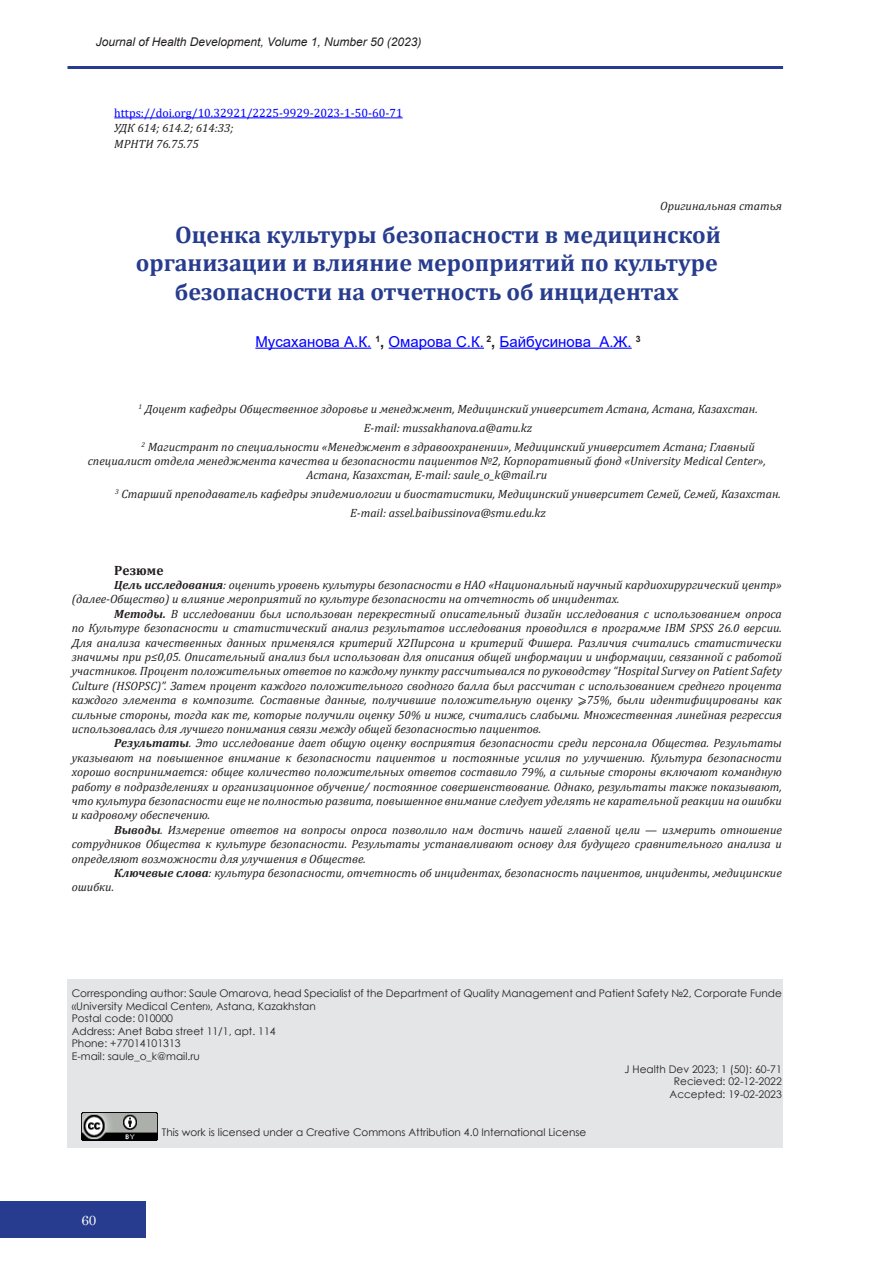
<style>
.page{position:relative;width:893px;height:1263px;background:#fff}
.page>*{position:absolute;margin:0;border:0;box-sizing:border-box;transform-origin:0 0}
.Название_статьи{font:700 24px "Cambria";color:#273c8e}
.ФИО_авторов{font:15px "Arial";color:#00f}
.Резюме{font:700 13.5px "Cambria";color:#231f20}
.t1{font:13.5px "Century";color:#fff}
.некоторый_текст{font:italic 12px/14.4px "Cambria";color:#231f20;text-align:justify}
.Должность{font:italic 12px "Cambria";color:#231f20}
.некоторый_текст-2{font:12px "Cambria";color:#00f}
.t2{font:italic 12px "Arial";color:#231f20}
.для_корреспонденции{font:10.5px/12.6px "Century Gothic";color:#231f20}
.s1{font-weight:700;color:#231f20}
.s2{font-weight:700}
.s3{font-family:"Cambria Math";font-style:normal}
</style>
<div class="page">
<div style="left:0;top:1202px;width:146px;height:36px;background:#273c8e"></div>
<hr style="left:68px;top:66px;width:715px;height:3px;background:#273c8e">
<div style="left:68px;top:979px;width:715px;height:168px;background:#e4e5e7"></div>
<hr style="left:114px;top:118px;width:289px;height:1px;background:#00f">
<hr style="left:255px;top:348px;width:116px;height:1px;background:#00f">
<hr style="left:389px;top:348px;width:95px;height:1px;background:#00f">
<hr style="left:500px;top:348px;width:132px;height:1px;background:#00f">
<img style="left:81px;top:1112px;width:76px;height:29px">
<p class="t2" style="left:96px;top:34px;width:327px">Journal of Health Development, Volume 1, Number 50 (2023)</p>
<p class="некоторый_текст-2" style="left:114px;top:106px;width:290px">https://doi.org/10.32921/2225-9929-2023-1-50-60-71</p>
<p class="некоторый_текст" style="left:114px;top:120px;width:121px">УДК 614; 614.2; 614:33;</p>
<p class="некоторый_текст" style="left:114px;top:136px;width:86px">МРНТИ 76.75.75</p>
<p class="некоторый_текст" style="left:660px;top:198px;width:123px">Оригинальная статья</p>
<p class="Название_статьи" style="left:175px;top:218px;width:547px">Оценка культуры безопасности в медицинской</p>
<p class="Название_статьи" style="left:136px;top:246px;width:583px">организации и влияние мероприятий по культуре</p>
<p class="Название_статьи" style="left:175px;top:275px;width:506px">безопасности на отчетность об инцидентах</p>
<p class="ФИО_авторов" style="left:255px;top:331px;width:387px">Мусаханова А.К. <sup>1</sup><span class="s1">,</span> Омарова С.К. <sup>2</sup><span class="s1">,</span> Байбусинова А.Ж. <sup>3</sup></p>
<p class="Должность" style="left:138px;top:401px;width:621px"><sup>1</sup> Доцент кафедры Общественное здоровье и менеджмент, Медицинский университет Астана, Астана, Казахстан.</p>
<p class="Должность" style="left:364px;top:419px;width:170px">E-mail: mussakhanova.a@amu.kz</p>
<p class="Должность" style="left:141px;top:438px;width:615px"><sup>2</sup> Магистрант по специальности «Менеджмент в здравоохранении», Медицинский университет Астана; Главный</p>
<p class="Должность" style="left:88px;top:452px;width:680px">специалист отдела менеджмента качества и безопасности пациентов №2, Корпоративный фонд «University Medical Center»,</p>
<p class="Должность" style="left:306px;top:467px;width:242px">Астана, Казахстан, E-mail: saule_o_k@mail.ru</p>
<p class="Должность" style="left:115px;top:485px;width:667px"><sup>3</sup> Старший преподаватель кафедры эпидемиологии и биостатистики, Медицинский университет Семей, Семей, Казахстан.</p>
<p class="Должность" style="left:350px;top:504px;width:197px">E-mail: assel.baibussinova@smu.edu.kz</p>
<p class="Резюме" style="left:114px;top:560px;width:51px">Резюме</p>
<p class="некоторый_текст" style="left:72px;top:577px;width:712px;text-indent:43px"><span class="s2">Цель исследования</span>: оценить уровень культуры безопасности в НАО «Национальный научный кардиохирургический центр» (далее-Общество) и влияние мероприятий по культуре безопасности на отчетность об инцидентах.</p>
<p class="некоторый_текст" style="left:72px;top:606px;width:712px;text-indent:43px"><span class="s2">Методы.</span> В исследовании был использован перекрестный описательный дизайн исследования с использованием опроса по Культуре безопасности и статистический анализ результатов исследования проводился в программе IBM SPSS 26.0 версии.<br>Для анализа качественных данных применялся критерий Х2Пирсона и критерий Фишера. Различия считались статистически значимы при р≤0,05. Описательный анализ был использован для описания общей информации и информации, связанной с работой участников. Процент положительных ответов по каждому пункту рассчитывался по руководству “Hospital Survey on Patient Safety Culture (HSOPSC)”. Затем процент каждого положительного сводного балла был рассчитан с использованием среднего процента каждого элемента в композите. Составные данные, получившие положительную оценку <span class="s3">⩾</span>75%, были идентифицированы как сильные стороны, тогда как те, которые получили оценку 50% и ниже, считались слабыми. Множественная линейная регрессия использовалась для лучшего понимания связи между общей безопасностью пациентов.</p>
<p class="некоторый_текст" style="left:72px;top:735px;width:712px;text-indent:43px"><span class="s2">Результаты</span>. Это исследование дает общую оценку восприятия безопасности среди персонала Общества. Результаты указывают на повышенное внимание к безопасности пациентов и постоянные усилия по улучшению. Культура безопасности хорошо воспринимается: общее количество положительных ответов составило 79%, а сильные стороны включают командную работу в подразделениях и организационное обучение/ постоянное совершенствование. Однако, результаты также показывают, что культура безопасности еще не полностью развита, повышенное внимание следует уделять не карательной реакции на ошибки и кадровому обеспечению.</p>
<p class="некоторый_текст" style="left:72px;top:822px;width:712px;text-indent:43px"><span class="s2">Выводы</span>. Измерение ответов на вопросы опроса позволило нам достичь нашей главной цели — измерить отношение сотрудников Общества к культуре безопасности. Результаты устанавливают основу для будущего сравнительного анализа и определяют возможности для улучшения в Обществе.</p>
<p class="некоторый_текст" style="left:114px;top:865px;width:669px"><span class="s2">Ключевые слова</span>: культура безопасности, отчетность об инцидентах, безопасность пациентов, инциденты, медицинские</p>
<p class="некоторый_текст" style="left:72px;top:879px;width:44px">ошибки.</p>
<p class="для_корреспонденции" style="left:72px;top:987px;width:712px">Corresponding author: Saule Omarova, head Specialist of the Department of Quality Management and Patient Safety №2, Corporate Fundе «University Medical Center», Astana, Kazakhstan</p>
<p class="для_корреспонденции" style="left:72px;top:1012px;width:103px">Postal code: 010000</p>
<p class="для_корреспонденции" style="left:72px;top:1025px;width:205px">Address: Anet Baba street 11/1, apt. 114</p>
<p class="для_корреспонденции" style="left:72px;top:1037px;width:110px">Phone: +77014101313</p>
<p class="для_корреспонденции" style="left:72px;top:1050px;width:130px">E-mail: saule_o_k@mail.ru</p>
<p class="для_корреспонденции" style="left:625px;top:1062px;width:159px">J Health Dev 2023; 1 (50): 60-71</p>
<p class="для_корреспонденции" style="left:674px;top:1075px;width:110px">Recieved: 02-12-2022</p>
<p class="для_корреспонденции" style="left:670px;top:1088px;width:114px">Accepted: 19-02-2023</p>
<p class="для_корреспонденции" style="left:162px;top:1125px;width:426px">This work is licensed under a Creative Commons Attribution 4.0 International License</p>
<p class="t1" style="left:81px;top:1209px;width:17px">60</p>
</div>
